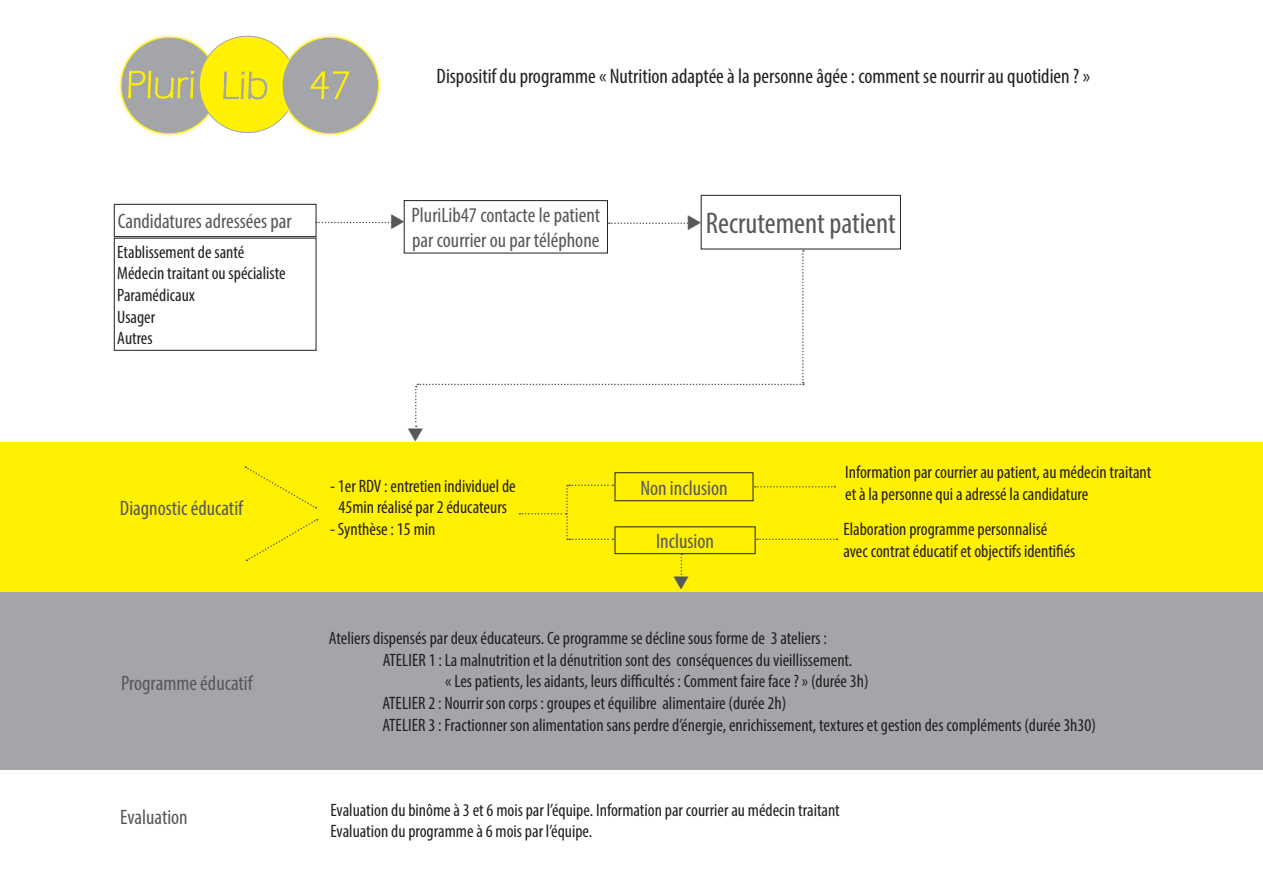
<style>
.page{position:relative;width:1263px;height:893px;background:#fff}
.page>*{position:absolute;margin:0;border:0;box-sizing:border-box;transform-origin:0 0}
.t1{font:condensed 30px "Myriad Pro";color:#57585a}
.t2{font:condensed 21px/25.2px "Myriad Pro";color:#57585a}
.t3{font:condensed 21px "Myriad Pro";color:#231f20}
.t4{font:condensed 18px/21.6px "Myriad Pro";color:#231f20}
</style>
<div class="page">
<div style="left:0;top:442px;width:1263px;height:163px;background:#fff101"></div>
<div style="left:0;top:592px;width:1263px;height:178px;background:#a4a5a9"></div>
<img style="left:118px;top:34px;width:104px;height:103px">
<div style="left:121px;top:37px;width:97px;height:97px;background:#a4a5a9;border-radius:50%"></div>
<div style="left:199px;top:36px;width:97px;height:97px;background:#fff101;border-radius:50%"></div>
<img style="left:278px;top:34px;width:103px;height:103px">
<div style="left:282px;top:37px;width:96px;height:97px;background:#a4a5a9;border-radius:50%"></div>
<svg style="left:128px;top:71px;width:66px;height:28px"></svg>
<svg style="left:223px;top:71px;width:44px;height:29px"></svg>
<svg style="left:310px;top:71px;width:39px;height:28px"></svg>
<div style="left:615px;top:527px;width:140px;height:27px;border:1px solid #231f20"></div>
<div style="left:615px;top:473px;width:138px;height:28px;border:1px solid #231f20"></div>
<div style="left:114px;top:204px;width:202px;height:33px;border:1px solid #231f20"></div>
<div style="left:701px;top:195px;width:200px;height:54px;border:1px solid #231f20"></div>
<div style="left:404px;top:200px;width:204px;height:53px;border:1px solid #231f20"></div>
<svg style="left:245px;top:466px;width:71px;height:43px"></svg>
<svg style="left:247px;top:519px;width:71px;height:42px"></svg>
<svg style="left:755px;top:486px;width:80px;height:2px"></svg>
<svg style="left:757px;top:539px;width:80px;height:1px"></svg>
<svg style="left:519px;top:485px;width:94px;height:55px"></svg>
<svg style="left:408px;top:250px;width:396px;height:177px"></svg>
<svg style="left:674px;top:554px;width:15px;height:27px"></svg>
<svg style="left:316px;top:214px;width:88px;height:15px"></svg>
<svg style="left:609px;top:215px;width:92px;height:15px"></svg>
<p class="t3" style="left:437px;top:64px;width:655px">Dispositif du programme « Nutrition adaptée à la personne âgée : comment se nourrir au quotidien ? »</p>
<p class="t2" style="left:412px;top:202px;width:190px">PluriLib47 contacte le patient par courrier ou par téléphone</p>
<p class="t2" style="left:118px;top:209px;width:176px">Candidatures adressées par</p>
<h1 class="t1" style="left:706px;top:205px;width:191px">Recrutement patient</h1>
<p class="t4" style="left:117px;top:241px;width:170px">Etablissement de santé<br>Médecin traitant ou spécialiste<br>Paramédicaux<br>Usager<br>Autres</p>
<p class="t2" style="left:120px;top:495px;width:125px">Diagnostic éducatif</p>
<p class="t2" style="left:121px;top:670px;width:133px">Programme éducatif</p>
<p class="t4" style="left:330px;top:475px;width:187px;text-align:center">- 1er RDV : entretien individuel de<br>45min réalisé par 2 éducateurs</p>
<p class="t4" style="left:330px;top:518px;width:107px">- Synthèse : 15 min</p>
<p class="t2" style="left:640px;top:475px;width:89px">Non inclusion</p>
<p class="t4" style="left:845px;top:461px;width:308px">Information par courrier au patient, au médecin traitant et à la personne qui a adressé la candidature</p>
<p class="t2" style="left:656px;top:528px;width:59px">Inclusion</p>
<p class="t4" style="left:843px;top:518px;width:233px">Elaboration programme personnalisé avec contrat éducatif et objectifs identifiés</p>
<p class="t4" style="left:329px;top:627px;width:500px">Ateliers dispensés par deux éducateurs. Ce programme se décline sous forme de 3 ateliers :</p>
<p class="t4" style="left:383px;top:649px;width:471px">ATELIER 1 : La malnutrition et la dénutrition sont des conséquences du vieillissement.</p>
<p class="t4" style="left:445px;top:670px;width:425px">« Les patients, les aidants, leurs difficultés : Comment faire face ? » (durée 3h)</p>
<p class="t4" style="left:382px;top:692px;width:405px">ATELIER 2 : Nourrir son corps : groupes et équilibre alimentaire (durée 2h)</p>
<p class="t4" style="left:382px;top:714px;width:715px">ATELIER 3 : Fractionner son alimentation sans perdre d’énergie, enrichissement, textures et gestion des compléments (durée 3h30)</p>
<p class="t2" style="left:120px;top:804px;width:69px">Evaluation</p>
<p class="t4" style="left:330px;top:799px;width:511px">Evaluation du binôme à 3 et 6 mois par l’équipe. Information par courrier au médecin traitant<br>Evaluation du programme à 6 mois par l’équipe.</p>
</div>
